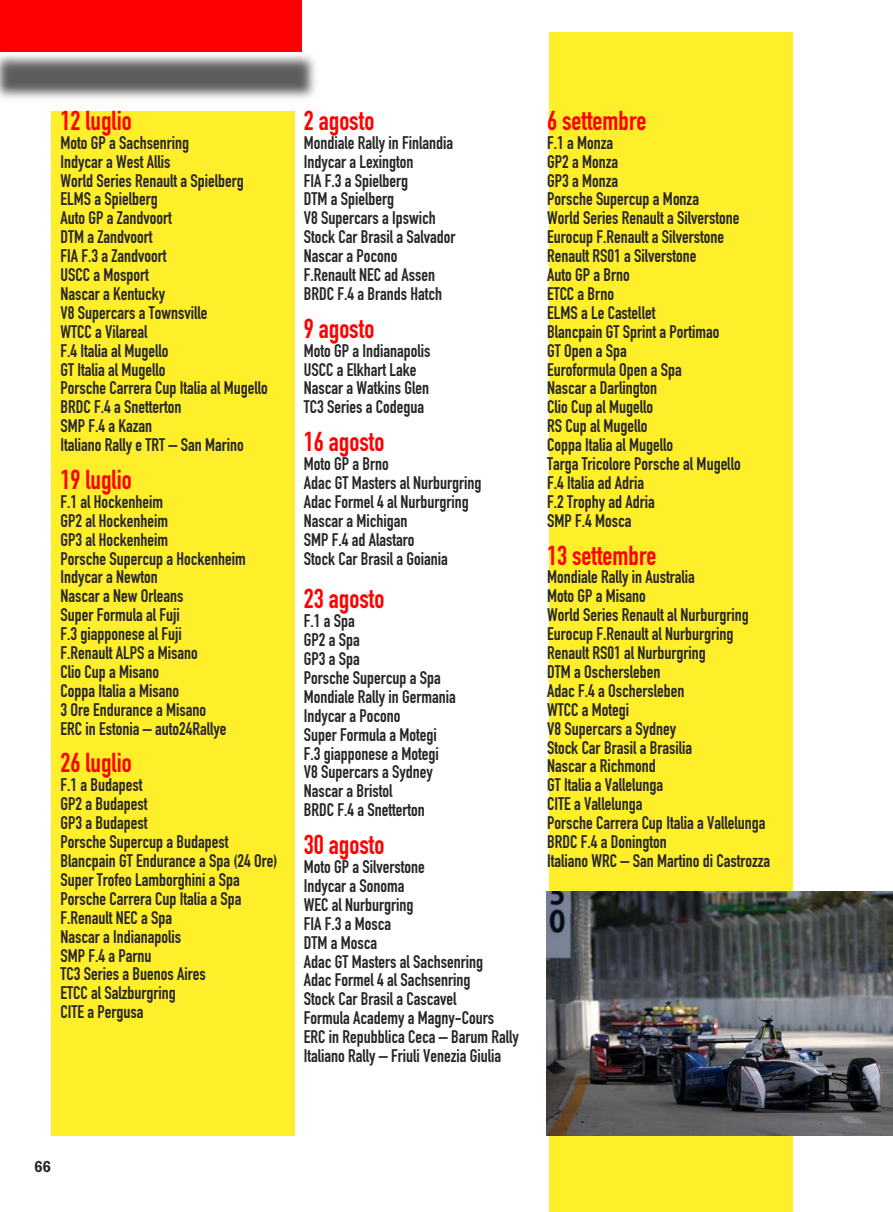
<style>
.page{position:relative;width:893px;height:1212px;background:#fff}
.page>*{position:absolute;margin:0;border:0;box-sizing:border-box;transform-origin:0 0}
.t1{font:27px "DIN Engschrift Std";color:#f00}
.t2{font:18px/18.9px "DIN Engschrift Std";color:#272627}
.t3{font:16.5px "ITC Franklin Gothic Std Dm Cd";color:#272627}
</style>
<div class="page">
<div style="left:51px;top:111px;width:243px;height:1024px;background:#ffef2b"></div>
<div style="left:549px;top:33px;width:243px;height:1179px;background:#ffef2b"></div>
<img style="left:547px;top:892px;width:346px;height:243px">
<div style="left:0;top:0;width:301px;height:51px;background:#f00"></div>
<img style="left:0;top:49px;width:315px;height:50px">
<img style="left:0;top:49px;width:301px;height:2px">
<img style="left:0;top:56px;width:301px;height:29px">
<h1 class="t1" style="left:61px;top:111px;width:73px">12 luglio</h1>
<p class="t2" style="left:61px;top:135px;width:209px">Moto GP a Sachsenring<br>Indycar a West Allis<br>World Series Renault a Spielberg<br>ELMS a Spielberg<br>Auto GP a Zandvoort<br>DTM a Zandvoort<br>FIA F.3 a Zandvoort<br>USCC a Mosport<br>Nascar a Kentucky<br>V8 Supercars a Townsville<br>WTCC a Vilareal<br>F.4 Italia al Mugello<br>GT Italia al Mugello<br>Porsche Carrera Cup Italia al Mugello<br>BRDC F.4 a Snetterton<br>SMP F.4 a Kazan<br>Italiano Rally e TRT – San Marino</p>
<h1 class="t1" style="left:61px;top:470px;width:73px">19 luglio</h1>
<p class="t2" style="left:61px;top:494px;width:187px">F.1 al Hockenheim<br>GP2 al Hockenheim<br>GP3 al Hockenheim<br>Porsche Supercup a Hockenheim<br>Indycar a Newton<br>Nascar a New Orleans<br>Super Formula al Fuji<br>F.3 giapponese al Fuji<br>F.Renault ALPS a Misano<br>Clio Cup a Misano<br>Coppa Italia a Misano<br>3 Ore Endurance a Misano<br>ERC in Estonia – auto24Rallye</p>
<h1 class="t1" style="left:61px;top:753px;width:73px">26 luglio</h1>
<p class="t2" style="left:61px;top:777px;width:219px">F.1 a Budapest<br>GP2 a Budapest<br>GP3 a Budapest<br>Porsche Supercup a Budapest<br>Blancpain GT Endurance a Spa (24 Ore)<br>Super Trofeo Lamborghini a Spa<br>Porsche Carrera Cup Italia a Spa<br>F.Renault NEC a Spa<br>Nascar a Indianapolis<br>SMP F.4 a Parnu<br>TC3 Series a Buenos Aires<br>ETCC al Salzburgring<br>CITE a Pergusa</p>
<h1 class="t1" style="left:304px;top:111px;width:72px">2 agosto</h1>
<p class="t2" style="left:304px;top:135px;width:153px">Mondiale Rally in Finlandia<br>Indycar a Lexington<br>FIA F.3 a Spielberg<br>DTM a Spielberg<br>V8 Supercars a Ipswich<br>Stock Car Brasil a Salvador<br>Nascar a Pocono<br>F.Renault NEC ad Assen<br>BRDC F.4 a Brands Hatch</p>
<h1 class="t1" style="left:304px;top:318px;width:72px">9 agosto</h1>
<p class="t2" style="left:304px;top:343px;width:128px">Moto GP a Indianapolis<br>USCC a Elkhart Lake<br>Nascar a Watkins Glen<br>TC3 Series a Codegua</p>
<h1 class="t1" style="left:304px;top:432px;width:82px">16 agosto</h1>
<p class="t2" style="left:304px;top:456px;width:179px">Moto GP a Brno<br>Adac GT Masters al Nurburgring<br>Adac Formel 4 al Nurburgring<br>Nascar a Michigan<br>SMP F.4 ad Alastaro<br>Stock Car Brasil a Goiania</p>
<h1 class="t1" style="left:304px;top:589px;width:82px">23 agosto</h1>
<p class="t2" style="left:304px;top:613px;width:154px">F.1 a Spa<br>GP2 a Spa<br>GP3 a Spa<br>Porsche Supercup a Spa<br>Mondiale Rally in Germania<br>Indycar a Pocono<br>Super Formula a Motegi<br>F.3 giapponese a Motegi<br>V8 Supercars a Sydney<br>Nascar a Bristol<br>BRDC F.4 a Snetterton</p>
<h1 class="t1" style="left:304px;top:835px;width:82px">30 agosto</h1>
<p class="t2" style="left:304px;top:859px;width:217px">Moto GP a Silverstone<br>Indycar a Sonoma<br>WEC al Nurburgring<br>FIA F.3 a Mosca<br>DTM a Mosca<br>Adac GT Masters al Sachsenring<br>Adac Formel 4 al Sachsenring<br>Stock Car Brasil a Cascavel<br>Formula Academy a Magny-Cours<br>ERC in Repubblica Ceca – Barum Rally<br>Italiano Rally – Friuli Venezia Giulia</p>
<h1 class="t1" style="left:547px;top:111px;width:101px">6 settembre</h1>
<p class="t2" style="left:547px;top:135px;width:195px">F.1 a Monza<br>GP2 a Monza<br>GP3 a Monza<br>Porsche Supercup a Monza<br>World Series Renault a Silverstone<br>Eurocup F.Renault a Silverstone<br>Renault RS01 a Silverstone<br>Auto GP a Brno<br>ETCC a Brno<br>ELMS a Le Castellet<br>Blancpain GT Sprint a Portimao<br>GT Open a Spa<br>Euroformula Open a Spa<br>Nascar a Darlington<br>Clio Cup al Mugello<br>RS Cup al Mugello<br>Coppa Italia al Mugello<br>Targa Tricolore Porsche al Mugello<br>F.4 Italia ad Adria<br>F.2 Trophy ad Adria<br>SMP F.4 Mosca</p>
<h1 class="t1" style="left:547px;top:545px;width:111px">13 settembre</h1>
<p class="t2" style="left:547px;top:569px;width:225px">Mondiale Rally in Australia<br>Moto GP a Misano<br>World Series Renault al Nurburgring<br>Eurocup F.Renault al Nurburgring<br>Renault RS01 al Nurburgring<br>DTM a Oschersleben<br>Adac F.4 a Oschersleben<br>WTCC a Motegi<br>V8 Supercars a Sydney<br>Stock Car Brasil a Brasilia<br>Nascar a Richmond<br>GT Italia a Vallelunga<br>CITE a Vallelunga<br>Porsche Carrera Cup Italia a Vallelunga<br>BRDC F.4 a Donington<br>Italiano WRC – San Martino di Castrozza</p>
<p class="t3" style="left:34px;top:1156px;width:18px">66</p>
</div>
